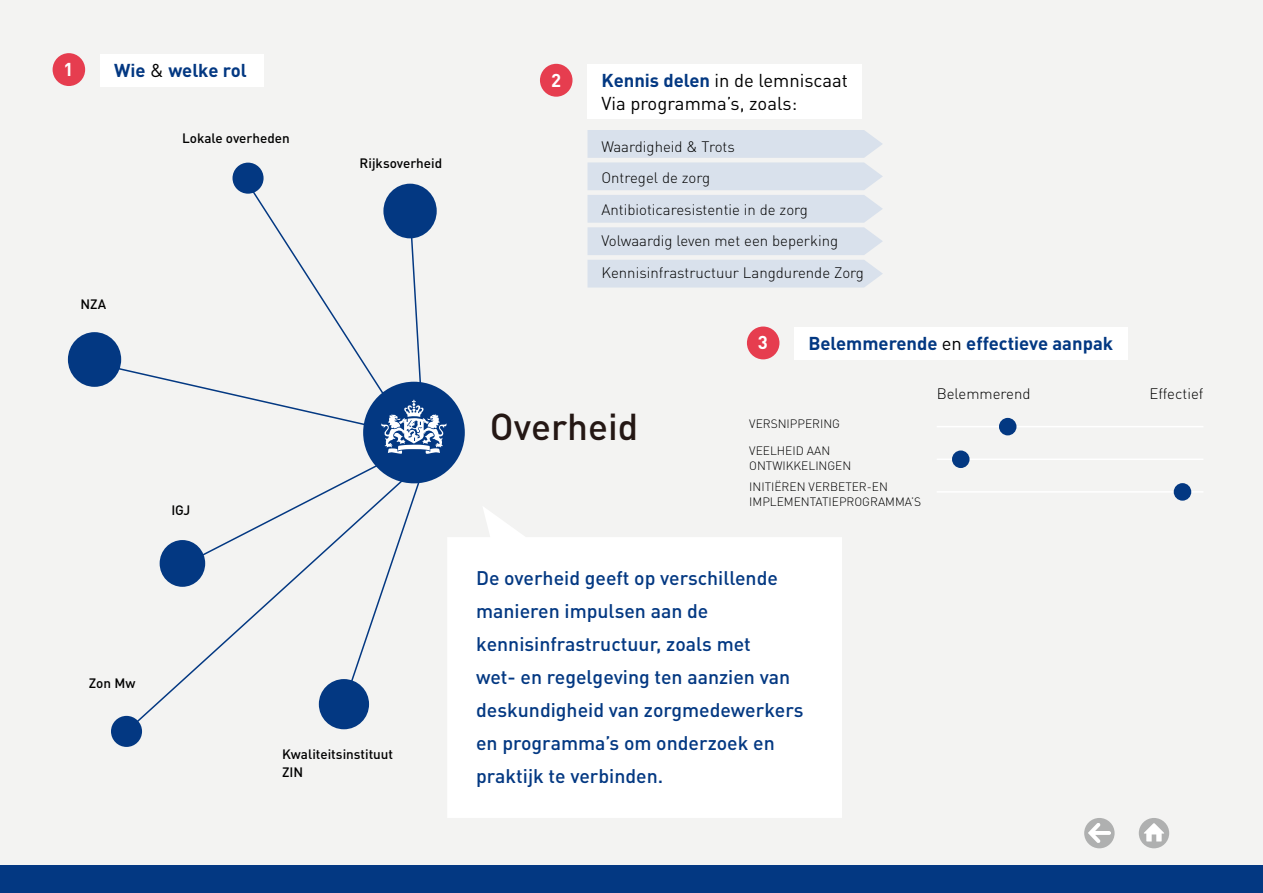
<style>
.page{position:relative;width:1263px;height:893px;background:#fff}
.page>*{position:absolute;margin:0;border:0;box-sizing:border-box;transform-origin:0 0}
.t1{font:500 36.9px "DIN Pro";color:#241714}
.t2{font:500 19.5px/33px "DIN Pro";color:#033882}
.t3{font:18.45px/22.5px "DIN Pro";color:#000}
.t4{font:700 18.45px "DIN Pro";color:#033882}
.t5{font:700 18.45px "DIN Pro";color:#fff}
.t6{font:300 15px/31.5px "DIN Pro";color:#000}
.t7{font:500 13.5px/18px "DIN Pro";color:#000}
.t8{font:300 12px/14.4px "DIN Pro";color:#000}
.s1{font-weight:400;color:#000}
.s2{font-weight:700;color:#033882}
</style>
<div class="page">
<div style="left:0;top:0;width:1263px;height:865px;background:#f3f3f2"></div>
<div style="left:100px;top:54px;width:164px;height:33px;background:#fff"></div>
<div style="left:587px;top:64px;width:275px;height:55px;background:#fff"></div>
<div style="left:53px;top:53px;width:32px;height:33px;background:#e63d4f;border-radius:50%"></div>
<div style="left:540px;top:64px;width:32px;height:33px;background:#e63d4f;border-radius:50%"></div>
<div style="left:0;top:865px;width:1263px;height:28px;background:#033882"></div>
<div style="left:232px;top:163px;width:32px;height:31px;background:#033882;border-radius:50%"></div>
<div style="left:111px;top:716px;width:31px;height:31px;background:#033882;border-radius:50%"></div>
<div style="left:68px;top:332px;width:53px;height:55px;background:#033882;border-radius:50%"></div>
<svg style="left:125px;top:540px;width:244px;height:192px"></svg>
<svg style="left:184px;top:460px;width:240px;height:246px"></svg>
<div style="left:363px;top:382px;width:102px;height:101px;background:#033882;border-radius:50%"></div>
<svg style="left:93px;top:182px;width:353px;height:272px"></svg>
<div style="left:1084px;top:818px;width:30px;height:30px;background:#afb0b0;border-radius:50%"></div>
<svg style="left:1088px;top:823px;width:23px;height:20px"></svg>
<svg style="left:448px;top:507px;width:394px;height:311px;fill:#fff"></svg>
<div style="left:794px;top:327px;width:333px;height:33px;background:#fff"></div>
<div style="left:747px;top:327px;width:32px;height:32px;background:#e63d4f;border-radius:50%"></div>
<hr style="left:937px;top:426px;width:266px;height:1px;background:#fff">
<hr style="left:937px;top:458px;width:266px;height:2px;background:#fff">
<hr style="left:937px;top:491px;width:266px;height:2px;background:#fff">
<div style="left:999px;top:418px;width:17px;height:17px;background:#033882;border-radius:50%"></div>
<div style="left:952px;top:450px;width:17px;height:18px;background:#033882;border-radius:50%"></div>
<div style="left:1174px;top:483px;width:17px;height:18px;background:#033882;border-radius:50%"></div>
<div style="left:1139px;top:818px;width:30px;height:30px;background:#afb0b0;border-radius:50%"></div>
<svg style="left:1144px;top:823px;width:20px;height:18px"></svg>
<svg style="left:587px;top:130px;width:296px;height:158px"></svg>
<p class="t5" style="left:64px;top:57px;width:12px">1</p>
<p class="t4" style="left:114px;top:57px;width:134px">Wie <span class="s1">&amp;</span> welke rol</p>
<p class="t7" style="left:80px;top:295px;width:27px">NZA</p>
<p class="t7" style="left:182px;top:129px;width:109px">Lokale overheden</p>
<p class="t7" style="left:360px;top:153px;width:84px">Rijksoverheid</p>
<p class="t7" style="left:171px;top:500px;width:21px">IGJ</p>
<p class="t7" style="left:89px;top:674px;width:48px">Zon Mw</p>
<p class="t7" style="left:282px;top:745px;width:113px">Kwaliteitsinstituut<br>ZIN</p>
<p class="t5" style="left:551px;top:67px;width:12px">2</p>
<p class="t3" style="left:601px;top:69px;width:248px"><span class="s2">Kennis delen</span> in de lemniscaat<br>Via programma’s, zoals:</p>
<p class="t6" style="left:601px;top:130px;width:264px">Waardigheid &amp; Trots<br>Ontregel de zorg<br>Antibioticaresistentie in de zorg<br>Volwaardig leven met een beperking<br>Kennisinfrastructuur Langdurende Zorg</p>
<h1 class="t1" style="left:490px;top:401px;width:150px">Overheid</h1>
<p class="t5" style="left:758px;top:330px;width:12px">3</p>
<p class="t4" style="left:808px;top:331px;width:306px">Belemmerende <span class="s1">en</span> effectieve aanpak</p>
<p class="t6" style="left:937px;top:377px;width:95px">Belemmerend</p>
<p class="t6" style="left:1149px;top:377px;width:56px">Effectief</p>
<p class="t8" style="left:749px;top:416px;width:92px">VERSNIPPERING</p>
<p class="t8" style="left:749px;top:443px;width:104px">VEELHEID AAN<br>ONTWIKKELINGEN</p>
<p class="t8" style="left:749px;top:479px;width:174px">INITIËREN VERBETER-EN<br>IMPLEMENTATIEPROGRAMMA’S</p>
<p class="t2" style="left:476px;top:560px;width:329px">De overheid geeft op verschillende manieren impulsen aan de kennisinfrastructuur, zoals met<br>wet- en regelgeving ten aanzien van deskundigheid van zorgmedewerkers en programma’s om onderzoek en praktijk te verbinden.</p>
</div>
